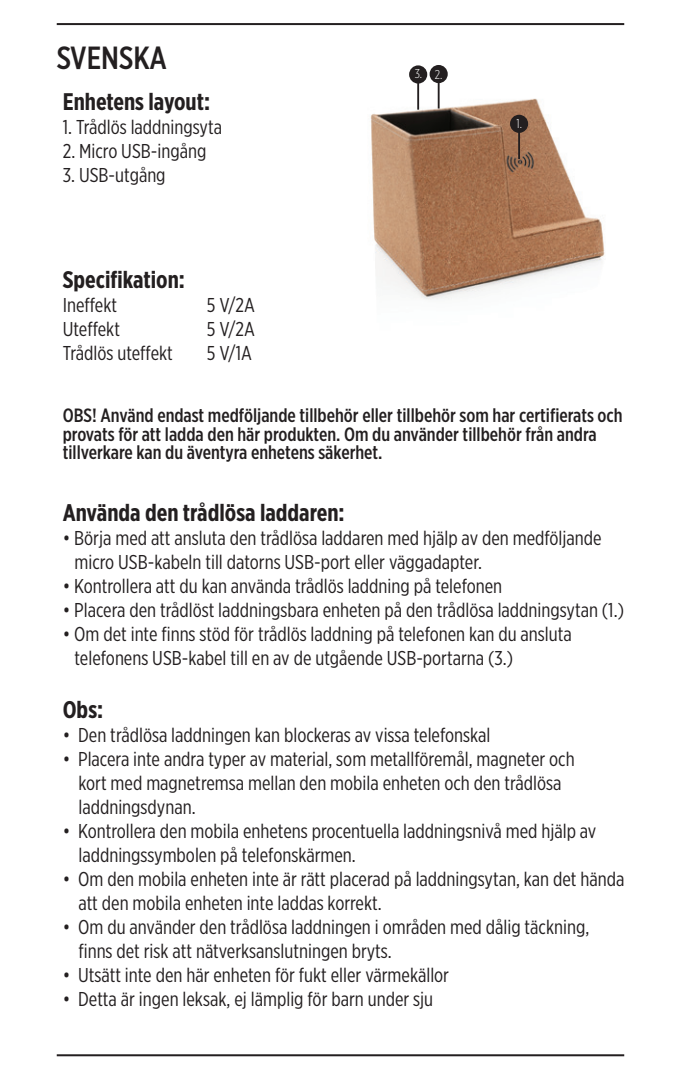
<style>
.page{position:relative;width:681px;height:1078px;background:#fff}
.page>*{position:absolute;margin:0;border:0;box-sizing:border-box;transform-origin:0 0}
.t1{font:500 32px "Gotham X Narrow";color:#231f20}
.t2{font:700 24px "Gotham X Narrow";color:#231f20}
.t3{font:20px/24px "Gotham X Narrow";color:#231f20}
.t4{font:500 19.2px/18.4px "Gotham X Narrow";color:#231f20}
.t5{font:300 12.8px "Gotham X Narrow";color:#fff}
</style>
<div class="page">
<hr style="left:57px;top:23px;width:567px;height:2px;background:#231f20">
<hr style="left:57px;top:1053px;width:567px;height:2px;background:#231f20">
<img style="left:370px;top:69px;width:235px;height:231px">
<div style="left:510px;top:115px;width:18px;height:18px;background:#231f20;border-radius:50%"></div>
<div style="left:429px;top:65px;width:18px;height:18px;background:#231f20;border-radius:50%"></div>
<div style="left:409px;top:65px;width:18px;height:18px;background:#231f20;border-radius:50%"></div>
<hr style="left:518px;top:131px;width:2px;height:28px;background:#231f20">
<hr style="left:437px;top:81px;width:2px;height:27px;background:#231f20">
<hr style="left:417px;top:82px;width:2px;height:28px;background:#231f20">
<p class="t1" style="left:57px;top:38px;width:111px">SVENSKA</p>
<p class="t2" style="left:63px;top:87px;width:149px">Enhetens layout:</p>
<p class="t3" style="left:63px;top:115px;width:161px">1. Trådlös laddningsyta</p>
<p class="t3" style="left:63px;top:139px;width:145px">2. Micro USB-ingång</p>
<p class="t3" style="left:63px;top:163px;width:104px">3. USB-utgång</p>
<p class="t2" style="left:63px;top:264px;width:124px">Specifikation:</p>
<p class="t3" style="left:63px;top:292px;width:56px">Ineffekt</p>
<p class="t3" style="left:207px;top:292px;width:50px">5 V/2A</p>
<p class="t3" style="left:63px;top:316px;width:59px">Uteffekt</p>
<p class="t3" style="left:207px;top:316px;width:50px">5 V/2A</p>
<p class="t3" style="left:63px;top:340px;width:112px">Trådlös uteffekt</p>
<p class="t3" style="left:207px;top:340px;width:46px">5 V/1A</p>
<p class="t5" style="left:414px;top:66px;width:29px">3. 2.</p>
<p class="t5" style="left:516px;top:116px;width:7px">1.</p>
<p class="t4" style="left:63px;top:405px;width:561px">OBS! Använd endast medföljande tillbehör eller tillbehör som har certifierats och provats för att ladda den här produkten. Om du använder tillbehör från andra tillverkare kan du äventyra enhetens säkerhet.</p>
<p class="t2" style="left:63px;top:497px;width:283px">Använda den trådlösa laddaren:</p>
<p class="t3" style="left:74px;top:525px;width:528px;text-indent:-12px">• Börja med att ansluta den trådlösa laddaren med hjälp av den medföljande micro USB-kabeln till datorns USB-port eller väggadapter.</p>
<p class="t3" style="left:63px;top:573px;width:441px">• Kontrollera att du kan använda trådlös laddning på telefonen</p>
<p class="t3" style="left:63px;top:597px;width:562px">• Placera den trådlöst laddningsbara enheten på den trådlösa laddningsytan (1.)</p>
<p class="t3" style="left:74px;top:621px;width:498px;text-indent:-12px">• Om det inte finns stöd för trådlös laddning på telefonen kan du ansluta telefonens USB-kabel till en av de utgående USB-portarna (3.)</p>
<p class="t2" style="left:63px;top:694px;width:42px">Obs:</p>
<p class="t3" style="left:63px;top:722px;width:429px">• Den trådlösa laddningen kan blockeras av vissa telefonskal</p>
<p class="t3" style="left:78px;top:746px;width:497px;text-indent:-16px">• Placera inte andra typer av material, som metallföremål, magneter och kort med magnetremsa mellan den mobila enheten och den trådlösa laddningsdynan.</p>
<p class="t3" style="left:78px;top:818px;width:519px;text-indent:-16px">• Kontrollera den mobila enhetens procentuella laddningsnivå med hjälp av laddningssymbolen på telefonskärmen.</p>
<p class="t3" style="left:78px;top:866px;width:547px;text-indent:-16px">• Om den mobila enheten inte är rätt placerad på laddningsytan, kan det hända att den mobila enheten inte laddas korrekt.</p>
<p class="t3" style="left:78px;top:914px;width:512px;text-indent:-16px">• Om du använder den trådlösa laddningen i områden med dålig täckning, finns det risk att nätverksanslutningen bryts.</p>
<p class="t3" style="left:63px;top:962px;width:387px">• Utsätt inte den här enheten för fukt eller värmekällor</p>
<p class="t3" style="left:63px;top:986px;width:372px">• Detta är ingen leksak, ej lämplig för barn under sju</p>
</div>
